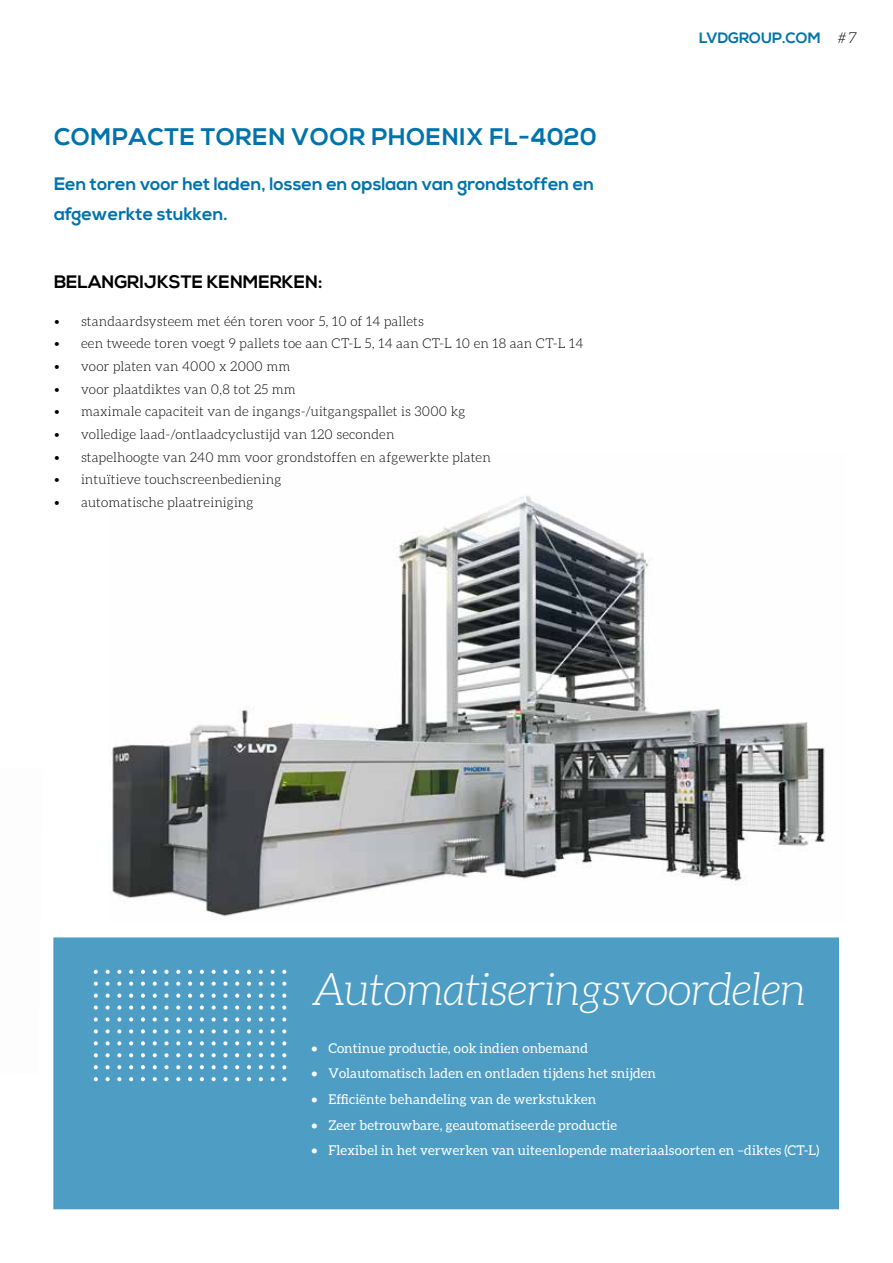
<style>
.page{position:relative;width:893px;height:1263px;background:#fff}
.page>*{position:absolute;margin:0;border:0;box-sizing:border-box;transform-origin:0 0}
.t1{font:italic 300 45px "Aleo";letter-spacing:-.01em;color:#fff}
.t2{font:700 24px "Nexa";letter-spacing:.025em;color:#0073ab}
.t3{font:700 18px/30px "Nexa";color:#0073ab}
.t4{font:700 18px "Nexa";color:#000}
.t5{font:700 15px "Nexa";color:#0073ab}
.t6{font:300 13.5px "Aleo";letter-spacing:.01em;color:#000}
.t7{font:13.5px "Aleo";letter-spacing:.01em;color:#fff}
.s1{font-family:"Aleo";font-weight:300;font-style:italic;color:#000}
</style>
<div class="page">
<div style="left:53px;top:937px;width:786px;height:272px;background:#4d9dc4"></div>
<img style="left:109px;top:496px;width:716px;height:421px">
<h2 class="t2" style="left:54px;top:122px;width:544px">COMPACTE TOREN VOOR PHOENIX FL-4020</h2>
<h3 class="t3" style="left:54px;top:169px;width:541px">Een toren voor het laden, lossen en opslaan van grondstoffen en afgewerkte stukken.</h3>
<h3 class="t4" style="left:54px;top:271px;width:270px">BELANGRIJKSTE KENMERKEN:</h3>
<p class="t6" style="left:54px;top:314px;width:371px">• standaardsysteem met één toren voor 5, 10 of 14 pallets</p>
<p class="t6" style="left:54px;top:336px;width:531px">• een tweede toren voegt 9 pallets toe aan CT-L 5, 14 aan CT-L 10 en 18 aan CT-L 14</p>
<p class="t6" style="left:54px;top:359px;width:238px">• voor platen van 4000 x 2000 mm</p>
<p class="t6" style="left:54px;top:382px;width:243px">• voor plaatdiktes van 0,8 tot 25 mm</p>
<p class="t6" style="left:54px;top:404px;width:413px">• maximale capaciteit van de ingangs-/uitgangspallet is 3000 kg</p>
<p class="t6" style="left:54px;top:427px;width:342px">• volledige laad-/ontlaadcyclustijd van 120 seconden</p>
<p class="t6" style="left:54px;top:450px;width:438px">• stapelhoogte van 240 mm voor grondstoffen en afgewerkte platen</p>
<p class="t6" style="left:54px;top:472px;width:229px">• intuïtieve touchscreenbediening</p>
<p class="t6" style="left:54px;top:495px;width:201px">• automatische plaatreiniging</p>
<p class="t5" style="left:699px;top:29px;width:160px">LVDGROUP.COM <span class="s1"># 7</span></p>
<h1 class="t1" style="left:311px;top:965px;width:496px">Automatiseringsvoordelen</h1>
<p class="t7" style="left:311px;top:1040px;width:278px">• Continue productie, ook indien onbemand</p>
<p class="t7" style="left:311px;top:1066px;width:346px">• Volautomatisch laden en ontladen tijdens het snijden</p>
<p class="t7" style="left:311px;top:1091px;width:286px">• Efficiënte behandeling van de werkstukken</p>
<p class="t7" style="left:311px;top:1117px;width:307px">• Zeer betrouwbare, geautomatiseerde productie</p>
<p class="t7" style="left:311px;top:1143px;width:510px">• Flexibel in het verwerken van uiteenlopende materiaalsoorten en –diktes (CT-L)</p>
</div>
